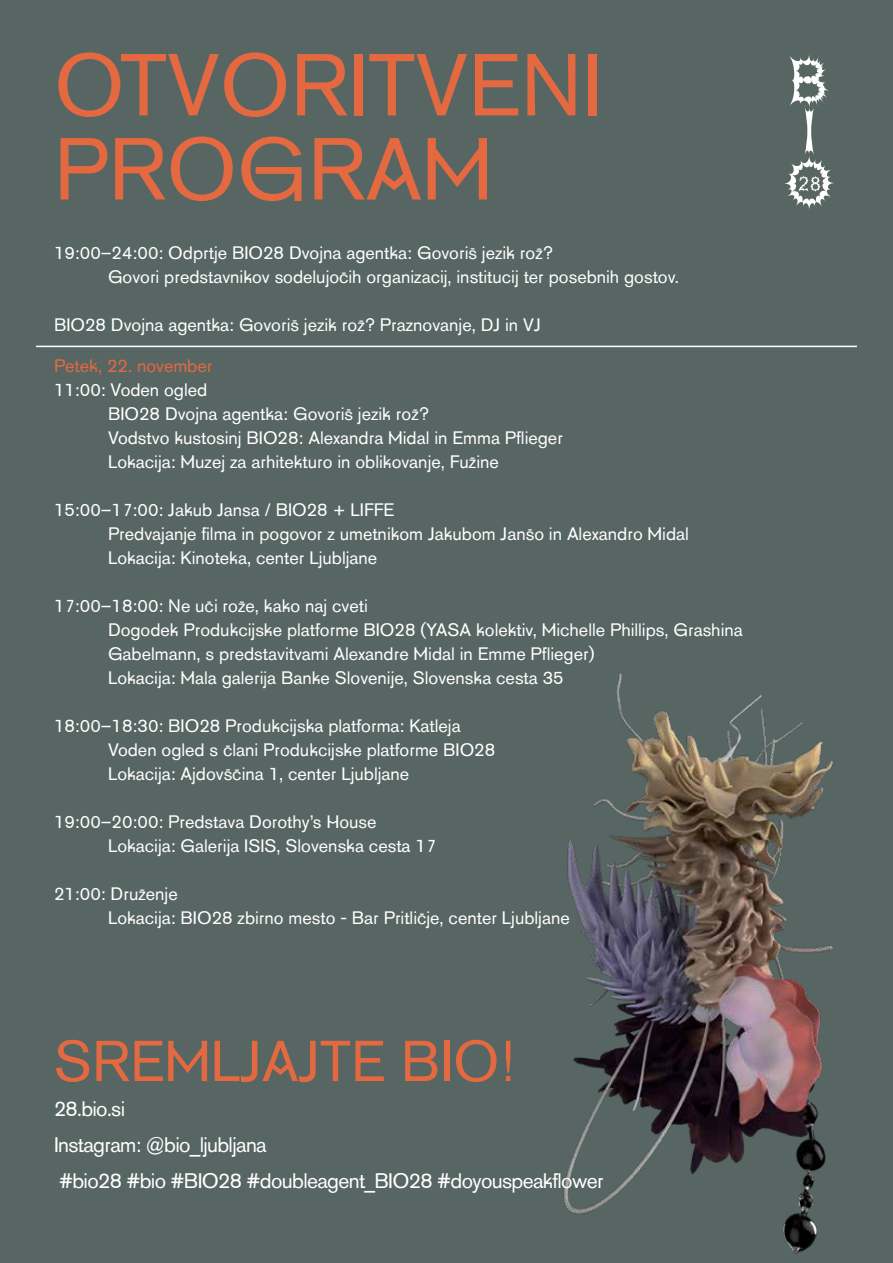
<style>
.page{position:relative;width:893px;height:1263px;background:#576663}
.page>*{position:absolute;margin:0;border:0;box-sizing:border-box;transform-origin:0 0}
.t1{font:87px/84px "Akzidenz Grotesk CE Rafaela";color:#e46940}
.t2{font:57px "Akzidenz Grotesk CE Rafaela";color:#e46940}
.t3{font:21px/36px "Akzidenz Grotesk CE Rafaela";letter-spacing:-.03em;color:#fff}
.t4{font:18px/24px "Akzidenz Grotesk CE Rafaela";color:#fff}
.t5{font:18px "Akzidenz Grotesk CE Rafaela";color:#e46940}
</style>
<div class="page">
<img style="left:563px;top:673px;width:270px;height:581px">
<svg style="left:785px;top:55px;width:49px;height:155px"></svg>
<hr style="left:36px;top:346px;width:821px;height:1px;background:#fff">
<h1 class="t1" style="left:54px;top:43px;width:550px">OTVORITVENI<br>PROGRAM</h1>
<p class="t4" style="left:108px;top:241px;width:573px;text-indent:-54px">19:00–24:00: Odprtje BIO28 Dvojna agentka: Govoriš jezik rož?<br>Govori predstavnikov sodelujočih organizacij, institucij ter posebnih gostov.</p>
<p class="t4" style="left:54px;top:313px;width:488px">BIO28 Dvojna agentka: Govoriš jezik rož? Praznovanje, DJ in VJ</p>
<p class="t5" style="left:54px;top:355px;width:160px">Petek, 22. november</p>
<p class="t4" style="left:108px;top:378px;width:456px;text-indent:-54px">11:00: Voden ogled<br>BIO28 Dvojna agentka: Govoriš jezik rož?<br>Vodstvo kustosinj BIO28: Alexandra Midal in Emma Pflieger Lokacija: Muzej za arhitekturo in oblikovanje, Fužine</p>
<p class="t4" style="left:108px;top:498px;width:582px;text-indent:-54px">15:00–17:00: Jakub Jansa / BIO28 + LIFFE<br>Predvajanje filma in pogovor z umetnikom Jakubom Janšo in Alexandro Midal<br>Lokacija: Kinoteka, center Ljubljane</p>
<p class="t4" style="left:108px;top:594px;width:636px;text-indent:-54px">17:00–18:00: Ne uči rože, kako naj cveti<br>Dogodek Produkcijske platforme BIO28 (YASA kolektiv, Michelle Phillips, Grashina Gabelmann, s predstavitvami Alexandre Midal in Emme Pflieger)<br>Lokacija: Mala galerija Banke Slovenije, Slovenska cesta 35</p>
<p class="t4" style="left:108px;top:714px;width:389px;text-indent:-54px">18:00–18:30: BIO28 Produkcijska platforma: Katleja<br>Voden ogled s člani Produkcijske platforme BIO28<br>Lokacija: Ajdovščina 1, center Ljubljane</p>
<p class="t4" style="left:108px;top:810px;width:330px;text-indent:-54px">19:00–20:00: Predstava Dorothy’s House<br>Lokacija: Galerija ISIS, Slovenska cesta 17</p>
<p class="t4" style="left:108px;top:882px;width:463px;text-indent:-54px">21:00: Druženje<br>Lokacija: BIO28 zbirno mesto - Bar Pritličje, center Ljubljane</p>
<h2 class="t2" style="left:54px;top:1027px;width:462px">SREMLJAJTE BIO!</h2>
<p class="t3" style="left:54px;top:1091px;width:551px">28.bio.si<br>Instagram: @bio_ljubljana<br>#bio28 #bio #BIO28 #doubleagent_BIO28 #doyouspeakflower</p>
</div>
